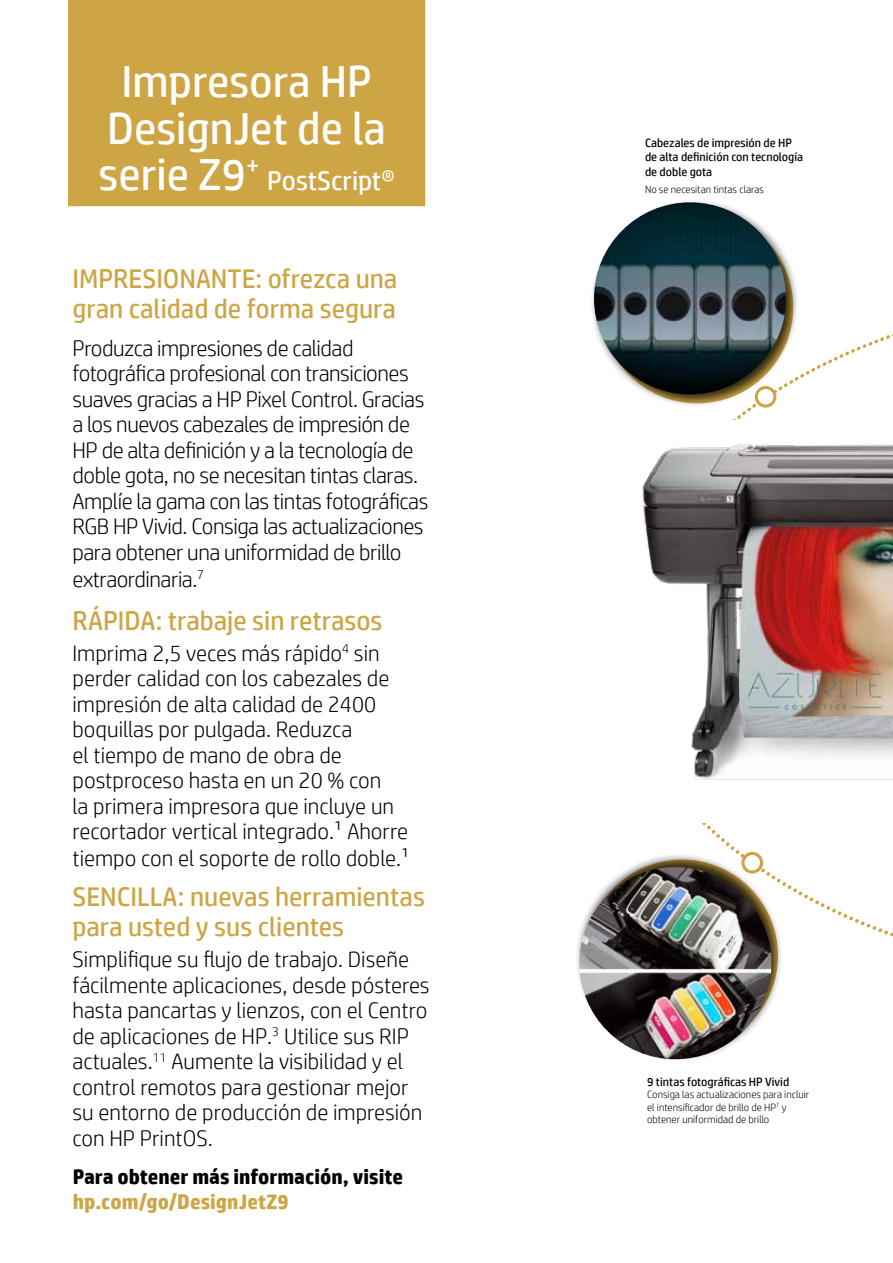
<style>
.page{position:relative;width:893px;height:1263px;background:#fff}
.page>*{position:absolute;margin:0;border:0;box-sizing:border-box;transform-origin:0 0}
.t1{font:45px/46.5px "HP Simplified";color:#fff}
.t2{font:27px/30px "HP Simplified";color:#cda545}
.t3{font:27px "HP Simplified";color:#fff}
.t4{font:300 22.5px/25.7px "HP Simplified";letter-spacing:-.005em;color:#000}
.t5{font:700 21px "HP Simplified";color:#000}
.t6{font:700 21px "HP Simplified";letter-spacing:.005em;color:#cda545}
.t7{font:12px/14.4px "HP Simplified";color:#000}
.t8{font:300 10.5px/12.6px "HP Simplified";color:#000}
</style>
<div class="page">
<div style="left:68px;top:0;width:357px;height:206px;background:#cda545"></div>
<svg style="left:702px;top:823px;width:191px;height:114px"></svg>
<img style="left:642px;top:444px;width:251px;height:336px">
<div style="left:590px;top:198px;width:209px;height:209px;background:#000;opacity:.75"></div>
<img style="left:594px;top:202px;width:192px;height:192px;border-radius:96px">
<div style="left:574px;top:853px;width:209px;height:209px;background:#000;opacity:.75"></div>
<img style="left:579px;top:867px;width:192px;height:192px;border-radius:94px">
<div style="left:756px;top:387px;width:19px;height:19px;background:#fff;border-radius:50%"></div>
<div style="left:755px;top:386px;width:21px;height:22px;border:3px solid #cda545;border-radius:50%"></div>
<div style="left:743px;top:853px;width:19px;height:19px;background:#fff;border-radius:50%"></div>
<div style="left:741px;top:852px;width:22px;height:21px;border:3px solid #cda545;border-radius:50%"></div>
<h1 class="t1" style="left:99px;top:58px;width:289px;text-indent:23px">Impresora HP<br>DesignJet de la serie Z9<sup>+</sup></h1>
<p class="t3" style="left:267px;top:163px;width:129px">PostScript®</p>
<p class="t2" style="left:72px;top:263px;width:326px">IMPRESIONANTE: ofrezca una gran calidad de forma segura</p>
<p class="t4" style="left:72px;top:334px;width:357px">Produzca impresiones de calidad fotográfica profesional con transiciones suaves gracias a HP Pixel Control. Gracias a los nuevos cabezales de impresión de HP de alta definición y a la tecnología de doble gota, no se necesitan tintas claras.<br>Amplíe la gama con las tintas fotográficas RGB HP Vivid. Consiga las actualizaciones para obtener una uniformidad de brillo extraordinaria.<sup>7</sup></p>
<p class="t2" style="left:72px;top:605px;width:312px">RÁPIDA: trabaje sin retrasos</p>
<p class="t4" style="left:72px;top:639px;width:339px">Imprima 2,5 veces más rápido<sup>4</sup> sin perder calidad con los cabezales de impresión de alta calidad de 2400 boquillas por pulgada. Reduzca<br>el tiempo de mano de obra de postproceso hasta en un 20 % con<br>la primera impresora que incluye un recortador vertical integrado.1 Ahorre tiempo con el soporte de rollo doble.1</p>
<p class="t2" style="left:72px;top:881px;width:354px">SENCILLA: nuevas herramientas para usted y sus clientes</p>
<p class="t4" style="left:72px;top:946px;width:359px">Simplifique su flujo de trabajo. Diseñe fácilmente aplicaciones, desde pósteres hasta pancartas y lienzos, con el Centro de aplicaciones de HP.<sup>3</sup> Utilice sus RIP actuales.<sup>11</sup> Aumente la visibilidad y el control remotos para gestionar mejor su entorno de producción de impresión con HP PrintOS.</p>
<p class="t5" style="left:73px;top:1163px;width:332px">Para obtener más información, visite</p>
<p class="t6" style="left:73px;top:1188px;width:218px">hp.com/go/DesignJetZ9</p>
<p class="t7" style="left:645px;top:135px;width:160px">Cabezales de impresión de HP de alta definición con tecnología de doble gota</p>
<p class="t8" style="left:645px;top:182px;width:121px">No se necesitan tintas claras</p>
<p class="t7" style="left:647px;top:1074px;width:144px">9 tintas fotográficas HP Vivid</p>
<p class="t8" style="left:647px;top:1088px;width:164px">Consiga las actualizaciones para incluir el intensificador de brillo de HP<sup>7</sup> y obtener uniformidad de brillo</p>
</div>
